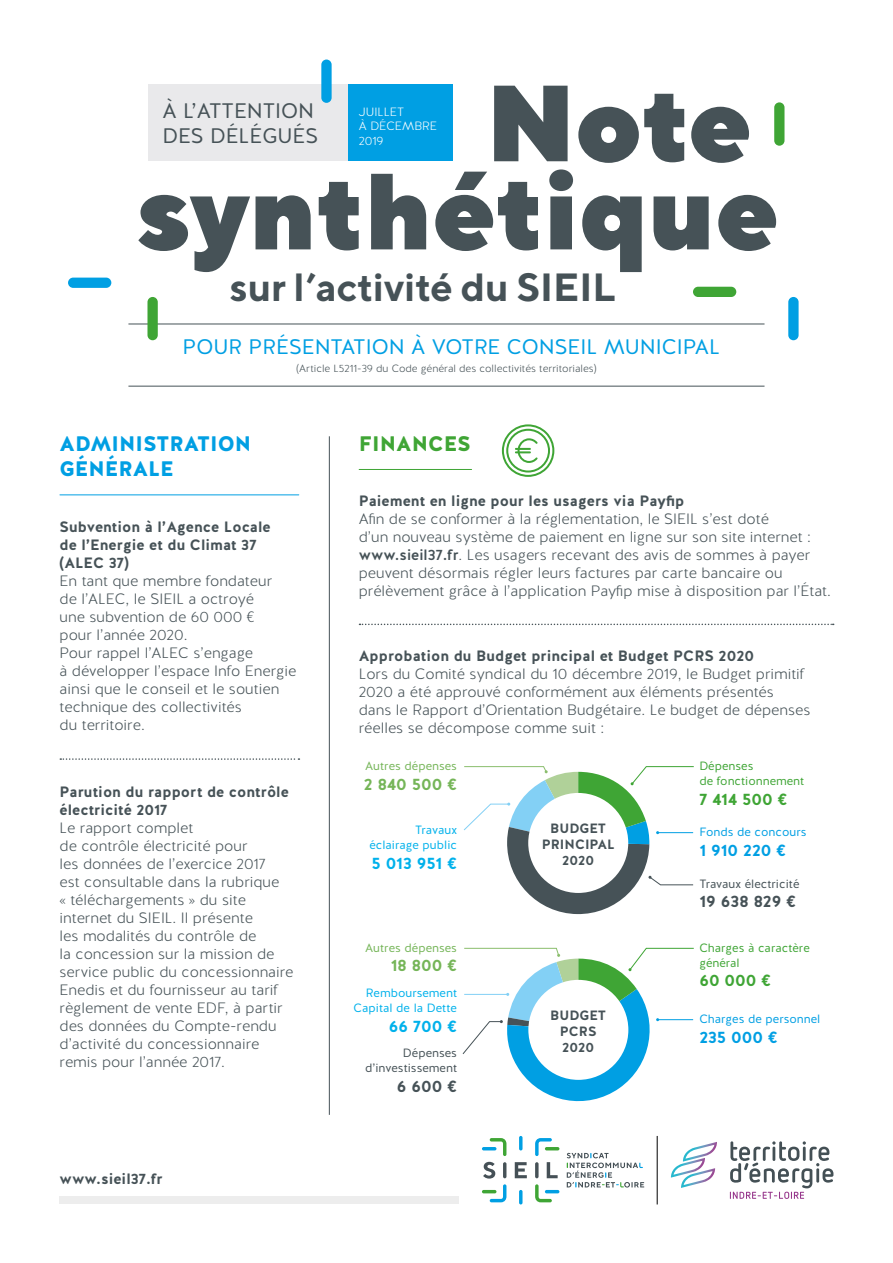
<style>
.page{position:relative;width:893px;height:1263px;background:#fff}
.page>*{position:absolute;margin:0;border:0;box-sizing:border-box;transform-origin:0 0}
.t1{font:900 108px "TT Norms";color:#465257}
.t2{font:700 39.3px "TT Norms";color:#465257}
.t3{font:21px "Halis R";color:#009fe3}
.t4{font:21px/25.2px "Halis R";color:#465257}
.t5{font:900 21px/25.2px "Halis R";color:#009fe3}
.t6{font:900 21px "Halis R";color:#3fa535}
.t7{font:700 16.5px "Halis R";color:#009fe3}
.t8{font:700 16.5px "Halis R";color:#75b558}
.t9{font:700 16.5px "Halis R";color:#00b1eb}
.t10{font:700 16.5px "Halis R";color:#465257}
.t11{font:700 16.5px "Halis R";color:#3fa535}
.t12{font:300 15px/18px "Halis R";color:#465257}
.t13{font:700 15px/18px "Halis R";color:#465257}
.t14{font:700 13.5px/16.2px "Halis R";color:#465257;text-align:center}
.t15{font:12px/15px "Halis R";color:#00b1eb;text-align:right}
.t16{font:12px/15px "Halis R";color:#3fa535}
.t17{font:12px/15px "Halis R";color:#465257;text-align:right}
.t18{font:12px "Halis R";color:#009fe3}
.t19{font:12px "Halis R";color:#75b558}
.t20{font:300 12px/14.4px "Halis R";color:#fff}
.t21{font:300 10.5px "Halis R";color:#465257}
.s1{font-weight:500}
</style>
<div class="page">
<div style="left:148px;top:84px;width:304px;height:77px;background:#e9e9eb"></div>
<div style="left:348px;top:84px;width:104px;height:77px;background:#009fe3"></div>
<hr style="left:128px;top:324px;width:636px;height:1px;background:#465257">
<hr style="left:128px;top:386px;width:636px;height:1px;background:#465257">
<div style="left:60px;top:1196px;width:399px;height:7px;background:#ededed"></div>
<div style="left:788px;top:297px;width:11px;height:43px;background:#009fe3;border-radius:5px"></div>
<div style="left:147px;top:297px;width:11px;height:43px;background:#3fa535;border-radius:5px"></div>
<div style="left:693px;top:287px;width:43px;height:10px;background:#3fa535;border-radius:5px"></div>
<div style="left:774px;top:102px;width:10px;height:44px;background:#3fa535;border-radius:5px"></div>
<div style="left:321px;top:60px;width:11px;height:43px;background:#009fe3;border-radius:5px"></div>
<div style="left:68px;top:278px;width:43px;height:10px;background:#009fe3;border-radius:5px"></div>
<hr style="left:657px;top:1136px;width:1px;height:68px;background:#000">
<svg style="left:671px;top:1142px;width:46px;height:46px"></svg>
<svg style="left:730px;top:1141px;width:103px;height:58px"></svg>
<svg style="left:482px;top:1136px;width:76px;height:68px"></svg>
<hr style="left:545px;top:1147px;width:14px;height:3px;background:#3fa535;border-radius:2px">
<hr style="left:545px;top:1190px;width:14px;height:3px;background:#009fe3;border-radius:2px">
<hr style="left:482px;top:1190px;width:14px;height:3px;background:#3fa535;border-radius:2px">
<svg style="left:567px;top:1153px;width:77px;height:34px"></svg>
<hr style="left:503px;top:1162px;width:3px;height:16px;background:#465257;border-radius:2px">
<svg style="left:535px;top:1162px;width:4px;height:16px"></svg>
<svg style="left:60px;top:758px;width:239px;height:2px"></svg>
<svg style="left:359px;top:624px;width:475px;height:1px"></svg>
<hr style="left:329px;top:436px;width:1px;height:679px;background:#465257">
<hr style="left:60px;top:494px;width:239px;height:1px;background:#009fe3">
<svg style="left:502px;top:424px;width:52px;height:53px"></svg>
<svg style="left:463px;top:766px;width:231px;height:149px"></svg>
<hr style="left:359px;top:469px;width:113px;height:1px;background:#3fa535">
<svg style="left:462px;top:947px;width:232px;height:155px"></svg>
<h3 class="t4" style="left:163px;top:98px;width:157px">À L’ATTENTION<br>DES DÉLÉGUÉS</h3>
<p class="t20" style="left:359px;top:105px;width:80px">JUILLET<br>À DÉCEMBRE<br>2019</p>
<h1 class="t1" style="left:486px;top:53px;width:268px">Note</h1>
<h1 class="t1" style="left:138px;top:141px;width:643px">synthétique</h1>
<h2 class="t2" style="left:230px;top:262px;width:387px">sur l’activité du SIEIL</h2>
<h3 class="t3" style="left:183px;top:333px;width:539px">POUR PRÉSENTATION À VOTRE CONSEIL MUNICIPAL</h3>
<p class="t21" style="left:296px;top:362px;width:302px">(Article L5211-39 du Code général des collectivités territoriales)</p>
<h3 class="t5" style="left:60px;top:432px;width:193px">ADMINISTRATION<br>GÉNÉRALE</h3>
<h3 class="t6" style="left:359px;top:430px;width:114px">FINANCES</h3>
<p class="t13" style="left:359px;top:492px;width:327px">Paiement en ligne pour les usagers via Payfip</p>
<p class="t12" style="left:359px;top:510px;width:474px">Afin de se conformer à la réglementation, le SIEIL s’est doté<br>d’un nouveau système de paiement en ligne sur son site internet : <span class="s1">www.sieil37.fr</span>. Les usagers recevant des avis de sommes à payer peuvent désormais régler leurs factures par carte bancaire ou prélèvement grâce à l’application Payfip mise à disposition par l’État.</p>
<p class="t13" style="left:60px;top:518px;width:213px">Subvention à l’Agence Locale de l’Energie et du Climat 37 (ALEC 37)</p>
<p class="t12" style="left:60px;top:572px;width:238px">En tant que membre fondateur<br>de l’ALEC, le SIEIL a octroyé<br>une subvention de 60 000 €<br>pour l’année 2020.<br>Pour rappel l’ALEC s’engage<br>à développer l’espace Info Energie ainsi que le conseil et le soutien technique des collectivités<br>du territoire.</p>
<p class="t13" style="left:359px;top:647px;width:397px">Approbation du Budget principal et Budget PCRS 2020</p>
<p class="t12" style="left:359px;top:666px;width:453px">Lors du Comité syndical du 10 décembre 2019, le Budget primitif 2020 a été approuvé conformément aux éléments présentés<br>dans le Rapport d’Orientation Budgétaire. Le budget de dépenses réelles se décompose comme suit :</p>
<p class="t13" style="left:60px;top:783px;width:231px">Parution du rapport de contrôle électricité 2017</p>
<p class="t12" style="left:60px;top:820px;width:236px">Le rapport complet<br>de contrôle électricité pour<br>les données de l’exercice 2017<br>est consultable dans la rubrique<br>« téléchargements » du site internet du SIEIL. Il présente<br>les modalités du contrôle de<br>la concession sur la mission de service public du concessionnaire<br>Enedis et du fournisseur au tarif règlement de vente EDF, à partir des données du Compte-rendu d’activité du concessionnaire remis pour l’année 2017.</p>
<p class="t13" style="left:60px;top:1170px;width:105px">www.sieil37.fr</p>
<p class="t19" style="left:365px;top:758px;width:93px">Autres dépenses</p>
<p class="t8" style="left:364px;top:773px;width:95px">2 840 500 €</p>
<p class="t15" style="left:369px;top:823px;width:89px">Travaux éclairage public</p>
<p class="t9" style="left:371px;top:853px;width:87px">5 013 951 €</p>
<p class="t19" style="left:365px;top:940px;width:93px">Autres dépenses</p>
<p class="t8" style="left:391px;top:955px;width:68px">18 800 €</p>
<p class="t15" style="left:354px;top:985px;width:105px">Remboursement<br>Capital de la Dette</p>
<p class="t9" style="left:389px;top:1015px;width:70px">66 700 €</p>
<p class="t17" style="left:365px;top:1046px;width:93px">Dépenses d’investissement</p>
<p class="t10" style="left:397px;top:1076px;width:62px">6 600 €</p>
<p class="t14" style="left:542px;top:820px;width:75px">BUDGET<br>PRINCIPAL<br>2020</p>
<p class="t14" style="left:550px;top:1007px;width:57px">BUDGET<br>PCRS<br>2020</p>
<p class="t16" style="left:699px;top:758px;width:106px">Dépenses<br>de fonctionnement</p>
<p class="t11" style="left:699px;top:788px;width:90px">7 414 500 €</p>
<p class="t18" style="left:699px;top:824px;width:109px">Fonds de concours</p>
<p class="t7" style="left:699px;top:840px;width:88px">1 910 220 €</p>
<p class="t17" style="left:699px;top:876px;width:102px">Travaux électricité</p>
<p class="t10" style="left:699px;top:891px;width:98px">19 638 829 €</p>
<p class="t16" style="left:699px;top:940px;width:112px">Charges à caractère général</p>
<p class="t11" style="left:699px;top:970px;width:73px">60 000 €</p>
<p class="t18" style="left:699px;top:1011px;width:123px">Charges de personnel</p>
<p class="t7" style="left:699px;top:1027px;width:80px">235 000 €</p>
</div>
